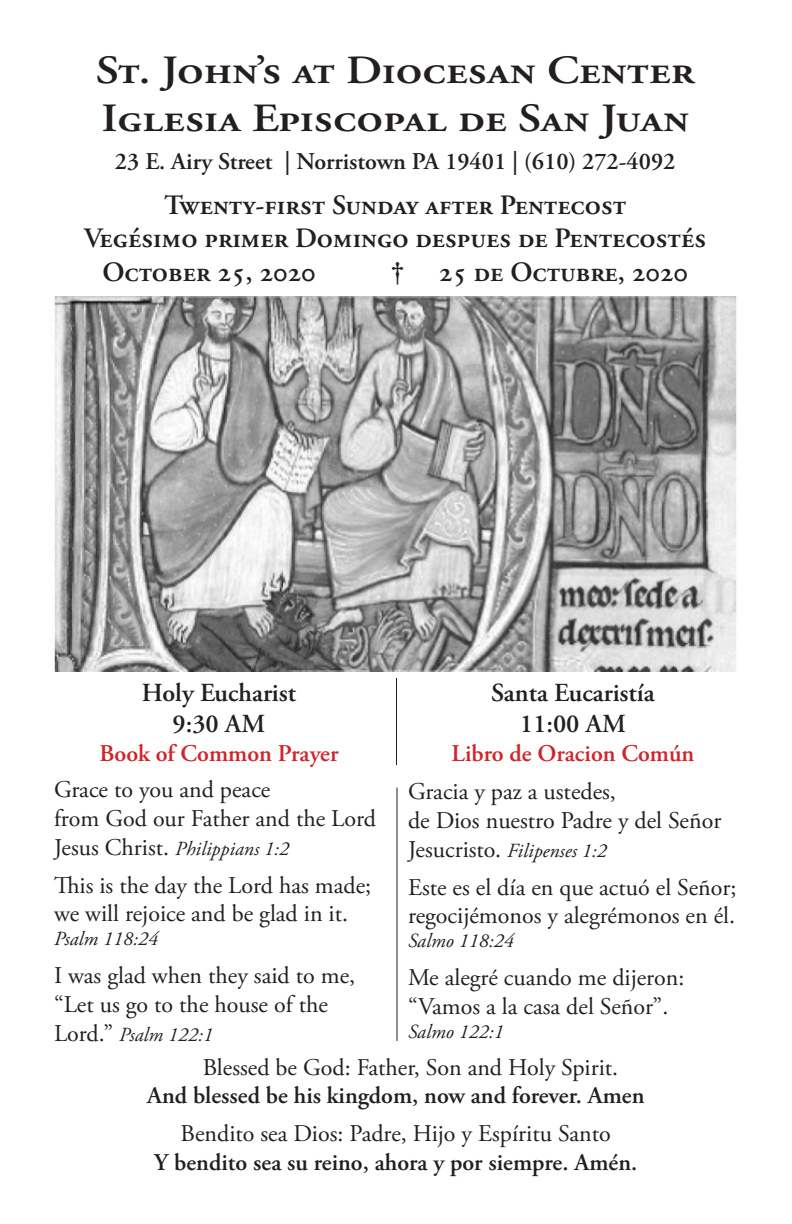
<style>
.page{position:relative;width:792px;height:1224px;background:#fff}
.page>*{position:absolute;margin:0;border:0;box-sizing:border-box;transform-origin:0 0}
.t1{font:600 40px/48px "Adobe Garamond Pro";color:#231f20;scale:1.15 1}
.Chapter_Small_Caps{font:600 28px "Adobe Garamond Pro";color:#231f20}
.Heading_13pt{font:600 26px/31.2px "Adobe Garamond Pro";color:#231f20;text-align:center}
.t2{font:24px/28.8px "Adobe Garamond Pro";color:#231f20}
.t3{font:600 24px/28.8px "Adobe Garamond Pro";color:#231f20}
.t4{font:600 24px/28.8px "Adobe Garamond Pro";letter-spacing:.03em;color:#231f20;text-align:center}
.Heading_13pt-2{font:600 24px "Adobe Garamond Pro";color:#d1232a}
.t5{font:italic 20px "Adobe Garamond Pro";color:#231f20}
.s1{font-style:normal;font-size:24px}
.s2{font-weight:400}
</style>
<div class="page">
<hr style="left:397px;top:788px;width:1px;height:253px;background:#231f20">
<hr style="left:396px;top:678px;width:1px;height:87px;background:#231f20">
<img style="left:54px;top:296px;width:683px;height:375px">
<h1 class="t1" style="left:96px;top:47px;width:522px">St. John’s at Diocesan Center<br>Iglesia Episcopal de San Juan</h1>
<p class="t3" style="left:115px;top:147px;width:562px">23 E. Airy Street | Norristown PA 19401 | (610) 272-4092</p>
<p class="Chapter_Small_Caps" style="left:164px;top:189px;width:464px">Twenty-first Sunday after Pentecost</p>
<p class="Chapter_Small_Caps" style="left:84px;top:222px;width:623px">Vegésimo primer Domingo despues de Pentecostés</p>
<p class="Chapter_Small_Caps" style="left:103px;top:256px;width:214px">October 25, 2020</p>
<p class="Chapter_Small_Caps" style="left:391px;top:256px;width:298px">† 25 de Octubre, 2020</p>
<p class="Heading_13pt" style="left:142px;top:677px;width:156px">Holy Eucharist<br>9:30 AM</p>
<p class="Heading_13pt-2" style="left:100px;top:740px;width:241px">Book of Common Prayer</p>
<p class="t2" style="left:54px;top:776px;width:324px">Grace to you and peace<br>from God our Father and the Lord</p>
<p class="t5" style="left:54px;top:836px;width:237px"><span class="s1">Jesus Christ.</span> Philippians 1:2</p>
<p class="t2" style="left:54px;top:871px;width:319px">This is the day the Lord has made; we will rejoice and be glad in it.</p>
<p class="t5" style="left:54px;top:927px;width:106px">Psalm 118:24</p>
<p class="t2" style="left:54px;top:962px;width:303px">I was glad when they said to me, “Let us go to the house of the</p>
<p class="t5" style="left:54px;top:1022px;width:161px"><span class="s1">Lord.”</span> Psalm 122:1</p>
<p class="Heading_13pt" style="left:491px;top:677px;width:166px">Santa Eucaristía<br>11:00 AM</p>
<p class="Heading_13pt-2" style="left:452px;top:739px;width:244px">Libro de Oracion Común</p>
<p class="t2" style="left:408px;top:778px;width:315px">Gracia y paz a ustedes,<br>de Dios nuestro Padre y del Señor</p>
<p class="t5" style="left:408px;top:838px;width:200px"><span class="s1">Jesucristo.</span> Filipenses 1:2</p>
<p class="t2" style="left:408px;top:873px;width:330px">Este es el día en que actuó el Señor; regocijémonos y alegrémonos en él.</p>
<p class="t5" style="left:408px;top:929px;width:107px">Salmo 118:24</p>
<p class="t2" style="left:408px;top:964px;width:278px">Me alegré cuando me dijeron: “Vamos a la casa del Señor”.</p>
<p class="t5" style="left:408px;top:1020px;width:97px">Salmo 122:1</p>
<p class="t3" style="left:147px;top:1053px;width:499px;text-indent:56px"><span class="s2">Blessed be God: Father, Son and Holy Spirit.<br></span>And blessed be his kingdom, now and forever. Amen</p>
<p class="t4" style="left:154px;top:1119px;width:485px"><span class="s2">Bendito sea Dios: Padre, Hijo y Espíritu Santo<br></span>Y bendito sea su reino, ahora y por siempre. Amén.</p>
</div>
